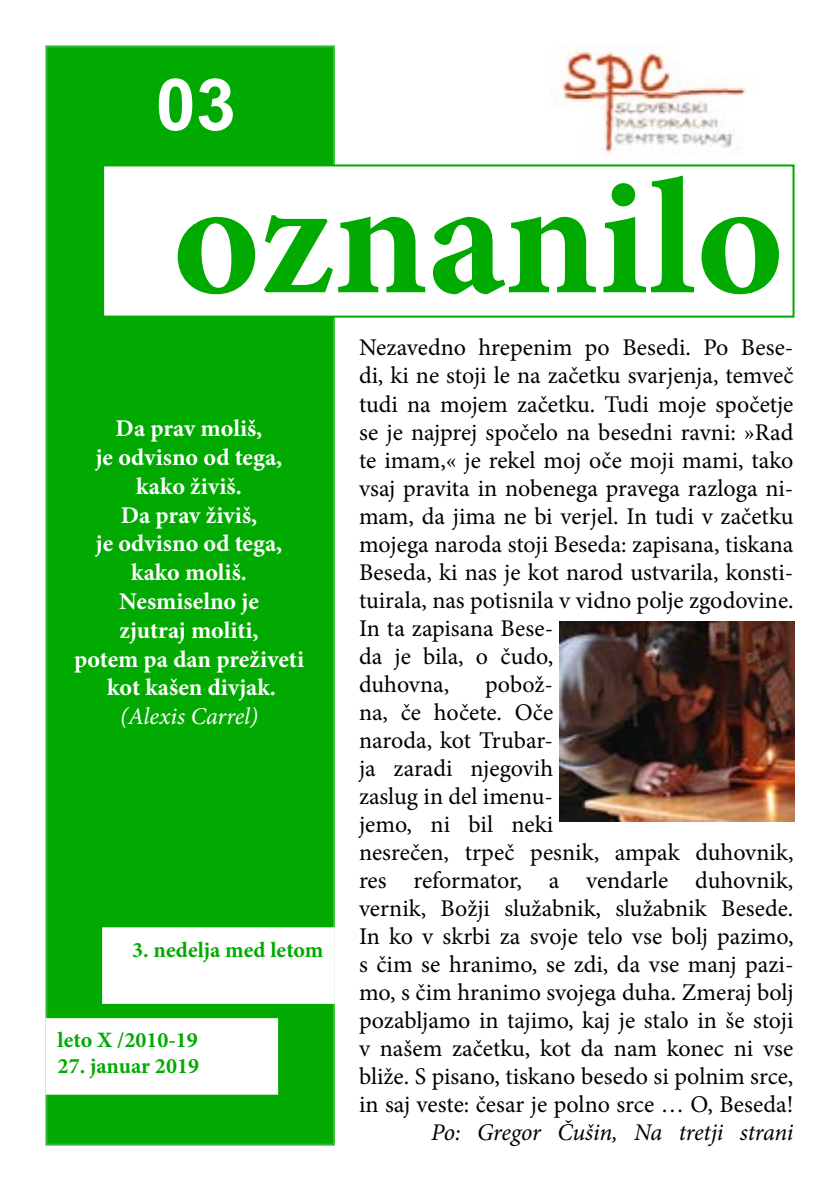
<style>
.page{position:relative;width:840px;height:1191px;background:#fff}
.page>*{position:absolute;margin:0;border:0;box-sizing:border-box;transform-origin:0 0}
.t1{font:700 166px "Minion Pro";color:#0a0}
.t2{font:700 72px "Arial";color:#fff}
.t3{font:24px/28px "Minion Pro";color:#000}
.t4{font:700 24px/28.8px "Minion Pro";color:#fff;text-align:center}
.t5{font:italic 24px "Minion Pro";letter-spacing:-.015em;color:#000}
.t6{font:italic 24px "Minion Pro";color:#fff}
.t7{font:700 22px "Minion Pro";color:#0a0}
</style>
<div class="page">
<div style="left:45px;top:45px;width:289px;height:1100px;background:#0a0;border:2px solid #3b3"></div>
<div style="left:102px;top:164px;width:692px;height:154px;background:#fff;border:2px solid #0a0"></div>
<img style="left:551px;top:45px;width:195px;height:111px">
<div style="left:45px;top:1018px;width:233px;height:76px;background:#fff;border:2px solid #fff"></div>
<div style="left:102px;top:927px;width:232px;height:77px;background:#fff;border:2px solid #fff"></div>
<img style="left:559px;top:621px;width:235px;height:200px">
<h2 class="t2" style="left:156px;top:57px;width:82px">03</h2>
<h1 class="t1" style="left:173px;top:122px;width:612px">oznanilo</h1>
<p class="t4" style="left:74px;top:414px;width:231px">Da prav moliš,<br>je odvisno od tega, kako živiš.<br>Da prav živiš,<br>je odvisno od tega, kako moliš.<br>Nesmiselno je<br>zjutraj moliti,<br>potem pa dan preživeti kot kašen divjak.</p>
<p class="t6" style="left:120px;top:700px;width:139px">(Alexis Carrel)</p>
<p class="t7" style="left:132px;top:935px;width:193px">3. nedelja med letom</p>
<p class="t7" style="left:58px;top:1024px;width:142px">leto X /2010-19</p>
<p class="t7" style="left:58px;top:1051px;width:143px">27. januar 2019</p>
<p class="t3" style="left:359px;top:334px;width:436px">Nezavedno hrepenim po Besedi. Po Bese&shy;di, ki ne stoji le na začetku svarjenja, temveč tudi na mojem začetku. Tudi moje spočetje se je najprej spočelo na besedni ravni: »Rad te imam,« je rekel moj oče moji mami, tako vsaj pravita in nobenega pravega razloga ni&shy;mam, da jima ne bi verjel. In tudi v začetku mojega naroda stoji Beseda: zapisana, tiskana Beseda, ki nas je kot narod ustvarila, konsti&shy;tuirala, nas potisnila v vidno polje zgodovine.<br>In ta zapisana Bese-<br>da je bila, o čudo,<br>duhovna,</p>
<p class="t3" style="left:359px;top:670px;width:436px;text-indent:126px">pobož-<br>na, če hočete. Oče<br>naroda, kot Trubar-<br>ja zaradi njegovih<br>zaslug in del imenu-<br>jemo, ni bil neki<br>nesrečen, trpeč pesnik, ampak duhovnik, res reformator, a vendarle duhovnik, vernik, Božji služabnik, služabnik Besede.<br>In ko v skrbi za svoje telo vse bolj pazimo, s čim se hranimo, se zdi, da vse manj pazi&shy;mo, s čim hranimo svojega duha. Zmeraj bolj pozabljamo in tajimo, kaj je stalo in še stoji v našem začetku, kot da nam konec ni vse bliže. S pisano, tiskano besedo si polnim srce, in saj veste: česar je polno srce … O, Beseda!</p>
<p class="t5" style="left:431px;top:1116px;width:364px">Po: Gregor Čušin, Na tretji strani</p>
</div>
